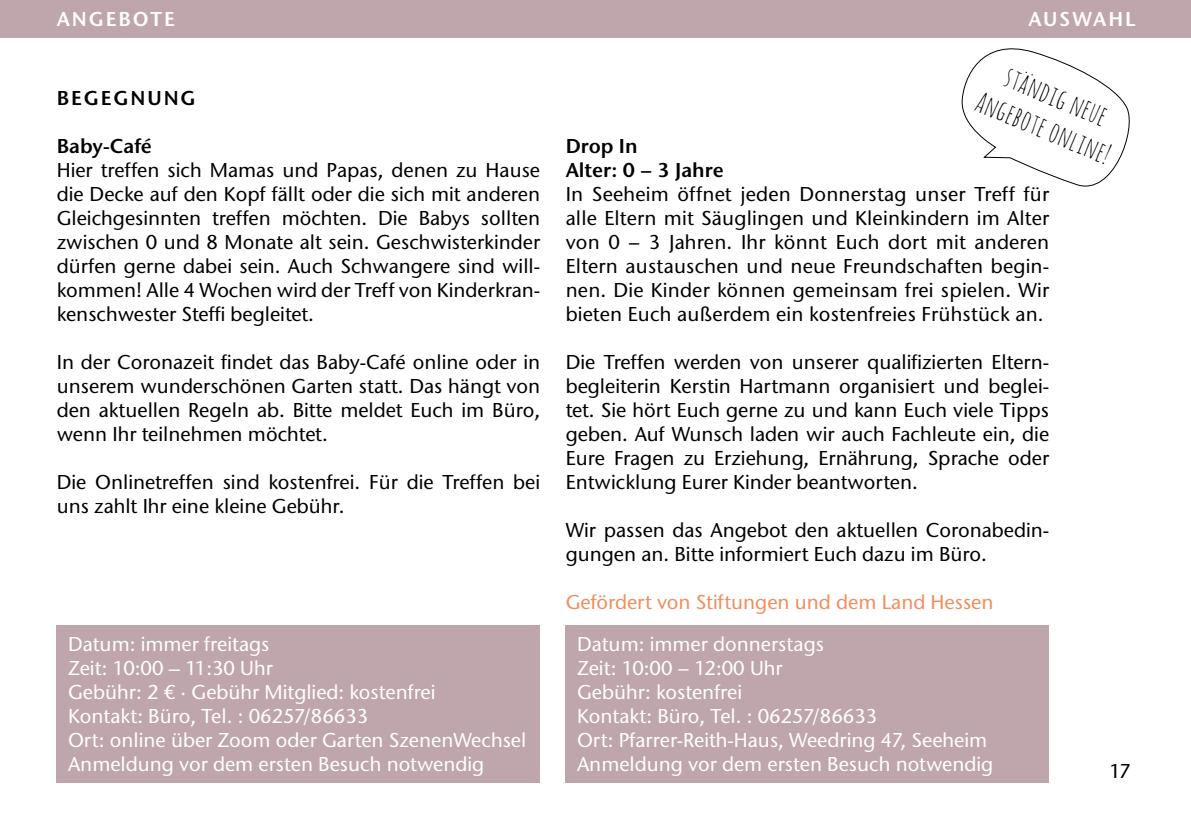
<style>
.page{position:relative;width:1191px;height:840px;background:#fff}
.page>*{position:absolute;margin:0;border:0;box-sizing:border-box;transform-origin:0 0}
.t1{font:28px/33.6px "Amatic SC";color:#000;text-align:center}
.t2{font:500 20px/24px "Stone Sans ITC Std";color:#000;text-align:justify}
.t3{font:500 20px/24px "Stone Sans ITC Std";color:#fff}
.t4{font:500 20px "Stone Sans ITC Std";color:#f28d5d}
.t5{font:600 20px/24px "Stone Sans ITC Std";color:#000}
.t6{font:600 20px "Stone Sans ITC Std";letter-spacing:.1em;color:#fff}
.t7{font:600 20px "Stone Sans ITC Std";letter-spacing:.1em;color:#000}
</style>
<div class="page">
<div style="left:0;top:0;width:1191px;height:37px;background:#bea6ac"></div>
<div style="left:57px;top:624px;width:483px;height:158px;background:#bea6ac"></div>
<div style="left:566px;top:624px;width:483px;height:158px;background:#bea6ac"></div>
<svg style="left:960px;top:37px;width:178px;height:150px"></svg>
<p class="t6" style="left:57px;top:6px;width:119px">ANGEBOTE</p>
<p class="t6" style="left:1028px;top:6px;width:108px">AUSWAHL</p>
<p class="t7" style="left:57px;top:85px;width:140px">BEGEGNUNG</p>
<p class="t5" style="left:57px;top:133px;width:97px">Baby-Café</p>
<p class="t2" style="left:57px;top:158px;width:485px">Hier treffen sich Mamas und Papas, denen zu Hause die Decke auf den Kopf fällt oder die sich mit anderen Gleichgesinnten treffen möchten. Die Babys sollten zwischen 0 und 8 Monate alt sein. Geschwisterkinder dürfen gerne dabei sein. Auch Schwangere sind will&shy;kommen! Alle 4 Wochen wird der Treff von Kinderkran&shy;kenschwester Steffi begleitet.</p>
<p class="t2" style="left:57px;top:350px;width:485px">In der Coronazeit findet das Baby-Café online oder in unserem wunderschönen Garten statt. Das hängt von den aktuellen Regeln ab. Bitte meldet Euch im Büro, wenn Ihr teilnehmen möchtet.</p>
<p class="t2" style="left:57px;top:470px;width:485px">Die Onlinetreffen sind kostenfrei. Für die Treffen bei uns zahlt Ihr eine kleine Gebühr.</p>
<p class="t3" style="left:68px;top:631px;width:460px">Datum: immer freitags<br>Zeit: 10:00 – 11:30 Uhr<br>Gebühr: 2 € · Gebühr Mitglied: kostenfrei<br>Kontakt: Büro, Tel. : 06257/86633<br>Ort: online über Zoom oder Garten SzenenWechsel Anmeldung vor dem ersten Besuch notwendig</p>
<h1 class="t1" style="left:997px;top:53px;width:144px;rotate:23deg">ständig neue<br>Angebote online!</h1>
<p class="t5" style="left:566px;top:133px;width:159px">Drop In<br>Alter: 0 − 3 Jahre</p>
<p class="t2" style="left:566px;top:182px;width:485px">In Seeheim öffnet jeden Donnerstag unser Treff für alle Eltern mit Säuglingen und Kleinkindern im Alter von 0 − 3 Jahren. Ihr könnt Euch dort mit anderen Eltern austauschen und neue Freundschaften begin&shy;nen. Die Kinder können gemeinsam frei spielen. Wir bieten Euch außerdem ein kostenfreies Frühstück an.</p>
<p class="t2" style="left:566px;top:350px;width:485px">Die Treffen werden von unserer qualifizierten Eltern&shy;begleiterin Kerstin Hartmann organisiert und beglei&shy;tet. Sie hört Euch gerne zu und kann Euch viele Tipps geben. Auf Wunsch laden wir auch Fachleute ein, die Eure Fragen zu Erziehung, Ernährung, Sprache oder Entwicklung Eurer Kinder beantworten.</p>
<p class="t2" style="left:566px;top:518px;width:485px">Wir passen das Angebot den aktuellen Coronabedin&shy;gungen an. Bitte informiert Euch dazu im Büro.</p>
<p class="t4" style="left:566px;top:589px;width:429px">Gefördert von Stiftungen und dem Land Hessen</p>
<p class="t3" style="left:577px;top:631px;width:417px">Datum: immer donnerstags<br>Zeit: 10:00 − 12:00 Uhr<br>Gebühr: kostenfrei<br>Kontakt: Büro, Tel. : 06257/86633<br>Ort: Pfarrer-Reith-Haus, Weedring 47, Seeheim<br>Anmeldung vor dem ersten Besuch notwendig</p>
<p class="t2" style="left:1109px;top:758px;width:23px">17</p>
</div>
